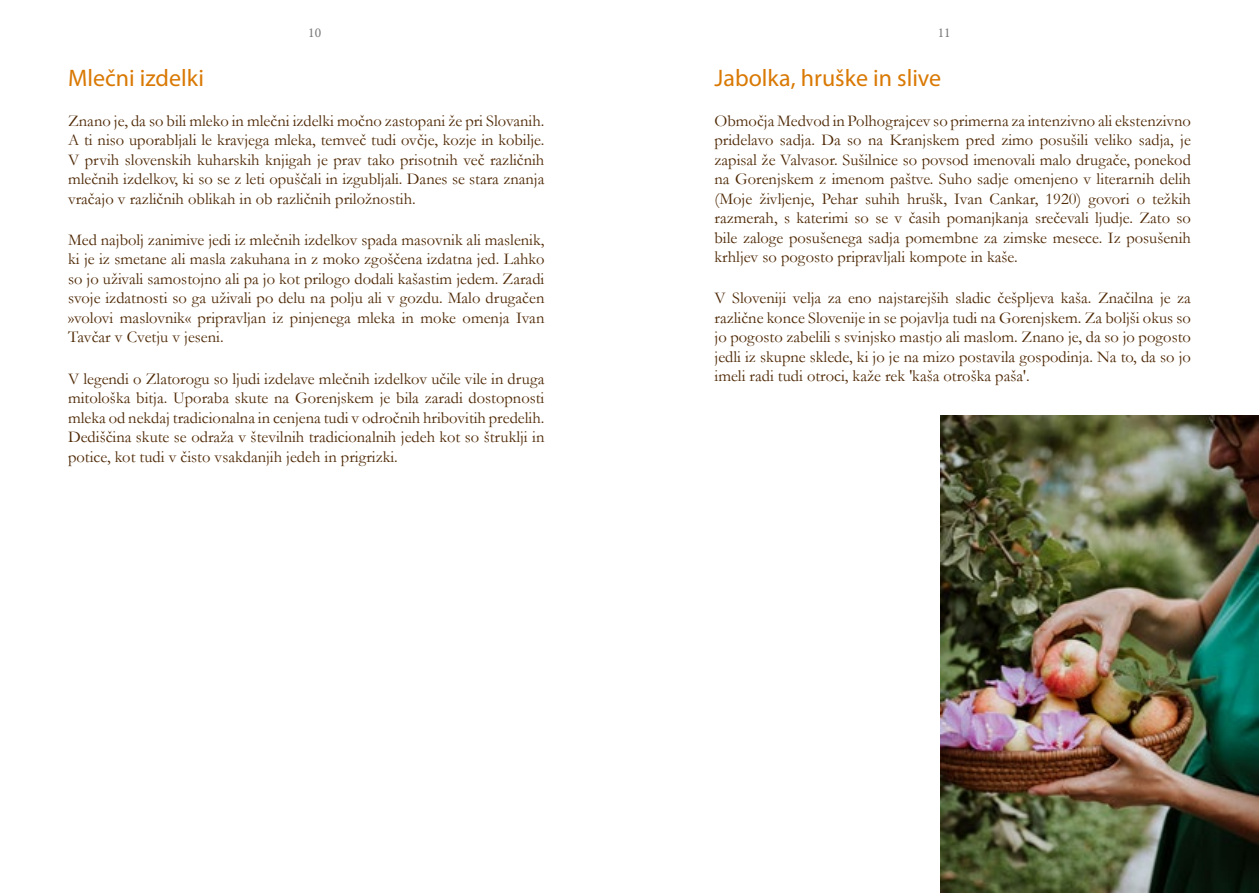
<style>
.page{position:relative;width:1259px;height:893px;background:#fff}
.page>*{position:absolute;margin:0;border:0;box-sizing:border-box;transform-origin:0 0}
.t1{font:24px "Myriad Pro";color:#d97904}
.t2{font:16.5px/19.5px "Garamond";color:#4d2703;text-align:justify}
.t3{font:13.5px "Minion Pro";color:#787878}
</style>
<div class="page">
<img style="left:940px;top:416px;width:319px;height:477px">
<p class="t3" style="left:308px;top:23px;width:14px">10</p>
<p class="t3" style="left:937px;top:23px;width:14px">11</p>
<h1 class="t1" style="left:68px;top:63px;width:137px">Mlečni izdelki</h1>
<p class="t2" style="left:68px;top:110px;width:478px">Znano je, da so bili mleko in mlečni izdelki močno zastopani že pri Slovanih.<br>A ti niso uporabljali le kravjega mleka, temveč tudi ovčje, kozje in kobilje.<br>V prvih slovenskih kuharskih knjigah je prav tako prisotnih več različnih mlečnih izdelkov, ki so se z leti opuščali in izgubljali. Danes se stara znanja vračajo v različnih oblikah in ob različnih priložnostih.</p>
<p class="t2" style="left:68px;top:230px;width:478px">Med najbolj zanimive jedi iz mlečnih izdelkov spada masovnik ali maslenik, ki je iz smetane ali masla zakuhana in z moko zgoščena izdatna jed. Lahko so jo uživali samostojno ali pa jo kot prilogo dodali kašastim jedem. Zaradi svoje izdatnosti so ga uživali po delu na polju ali v gozdu. Malo drugačen »volovi maslovnik« pripravljan iz pinjenega mleka in moke omenja Ivan Tavčar v Cvetju v jeseni.</p>
<p class="t2" style="left:68px;top:368px;width:478px">V legendi o Zlatorogu so ljudi izdelave mlečnih izdelkov učile vile in druga mitološka bitja. Uporaba skute na Gorenjskem je bila zaradi dostopnosti mleka od nekdaj tradicionalna in cenjena tudi v odročnih hribovitih predelih.<br>Dediščina skute se odraža v številnih tradicionalnih jedeh kot so štruklji in potice, kot tudi v čisto vsakdanjih jedeh in prigrizki.</p>
<h1 class="t1" style="left:714px;top:63px;width:228px">Jabolka, hruške in slive</h1>
<p class="t2" style="left:714px;top:110px;width:478px">Območja Medvod in Polhograjcev so primerna za intenzivno ali ekstenzivno pridelavo sadja. Da so na Kranjskem pred zimo posušili veliko sadja, je zapisal že Valvasor. Sušilnice so povsod imenovali malo drugače, ponekod na Gorenjskem z imenom paštve. Suho sadje omenjeno v literarnih delih (Moje življenje, Pehar suhih hrušk, Ivan Cankar, 1920) govori o težkih razmerah, s katerimi so se v časih pomanjkanja srečevali ljudje. Zato so bile zaloge posušenega sadja pomembne za zimske mesece. Iz posušenih krhljev so pogosto pripravljali kompote in kaše.</p>
<p class="t2" style="left:714px;top:288px;width:478px">V Sloveniji velja za eno najstarejših sladic češpljeva kaša. Značilna je za različne konce Slovenije in se pojavlja tudi na Gorenjskem. Za boljši okus so jo pogosto zabelili s svinjsko mastjo ali maslom. Znano je, da so jo pogosto jedli iz skupne sklede, ki jo je na mizo postavila gospodinja. Na to, da so jo imeli radi tudi otroci, kaže rek 'kaša otroška paša'.</p>
</div>
